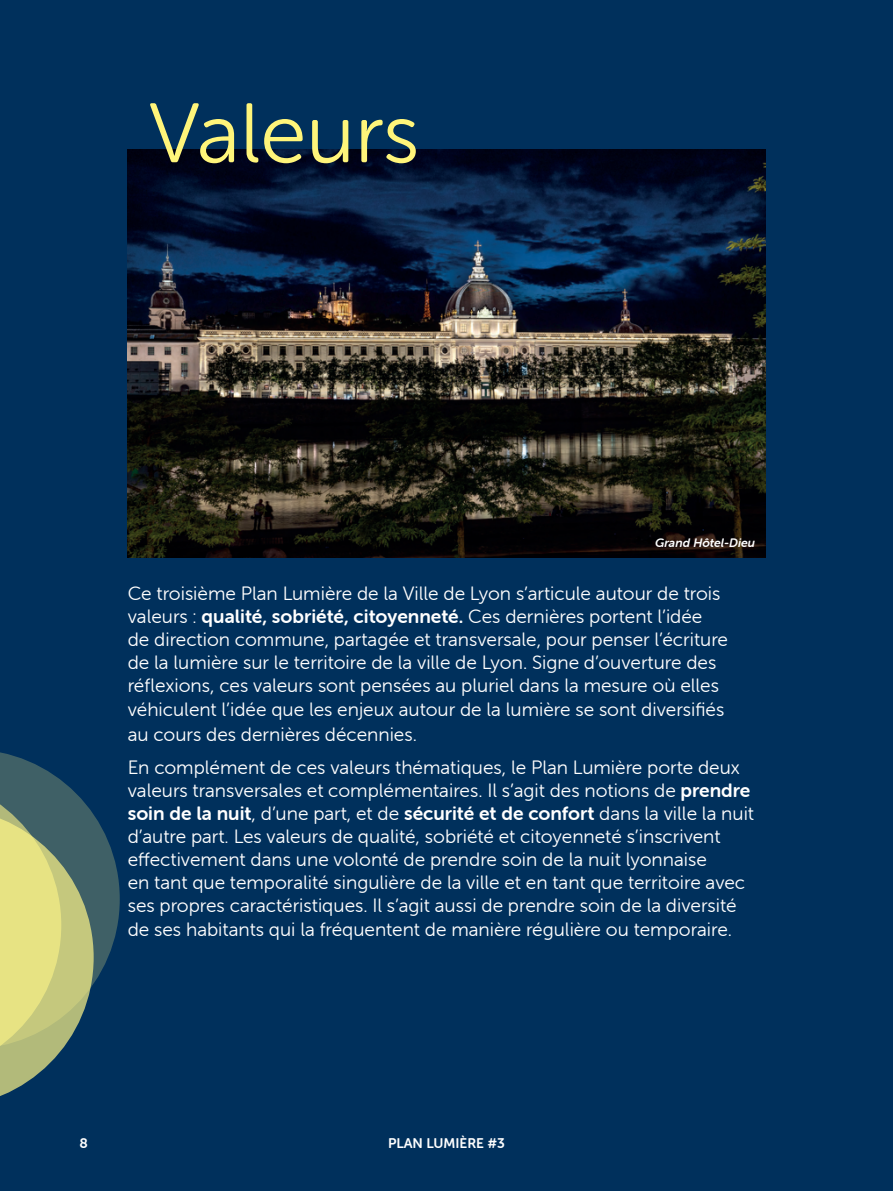
<style>
.page{position:relative;width:893px;height:1191px;background:#00305c}
.page>*{position:absolute;margin:0;border:0;box-sizing:border-box;transform-origin:0 0}
.t1{font:84px "Museo Sans Rounded 300";color:#fff57a}
.t2{font:19.25px/23.1px "Museo Sans Rounded 300";color:#fff}
.t3{font:14px "Museo Sans Rounded 700";color:#fff}
.t4{font:italic 12.25px "Museo Sans Rounded 700";color:#fff}
.s1{font-family:"Museo Sans Rounded 700"}
</style>
<div class="page">
<img style="left:128px;top:149px;width:637px;height:408px">
<svg style="left:0;top:752px;width:120px;height:344px"></svg>
<h1 class="t1" style="left:149px;top:88px;width:272px">Valeurs</h1>
<p class="t4" style="left:655px;top:536px;width:102px">Grand Hôtel-Dieu</p>
<p class="t2" style="left:128px;top:582px;width:602px">Ce troisième Plan Lumière de la Ville de Lyon s’articule autour de trois valeurs : <span class="s1">qualité, sobriété, citoyenneté.</span> Ces dernières portent l’idée de direction commune, partagée et transversale, pour penser l’écriture de la lumière sur le territoire de la ville de Lyon. Signe d’ouverture des réflexions, ces valeurs sont pensées au pluriel dans la mesure où elles véhiculent l’idée que les enjeux autour de la lumière se sont diversifiés</p>
<p class="t2" style="left:128px;top:718px;width:614px;line-height:33.1px">au cours des dernières décennies.<br>En complément de ces valeurs thématiques, le Plan Lumière porte deux</p>
<p class="t2" style="left:128px;top:779px;width:628px">valeurs transversales et complémentaires. Il s’agit des notions de <span class="s1">prendre soin de la nuit</span>, d’une part, et de <span class="s1">sécurité et de confort</span> dans la ville la nuit d’autre part. Les valeurs de qualité, sobriété et citoyenneté s’inscrivent effectivement dans une volonté de prendre soin de la nuit lyonnaise<br>en tant que temporalité singulière de la ville et en tant que territoire avec ses propres caractéristiques. Il s’agit aussi de prendre soin de la diversité de ses habitants qui la fréquentent de manière régulière ou temporaire.</p>
<p class="t3" style="left:79px;top:1135px;width:10px">8</p>
<p class="t3" style="left:388px;top:1135px;width:118px">PLAN LUMIÈRE #3</p>
</div>
